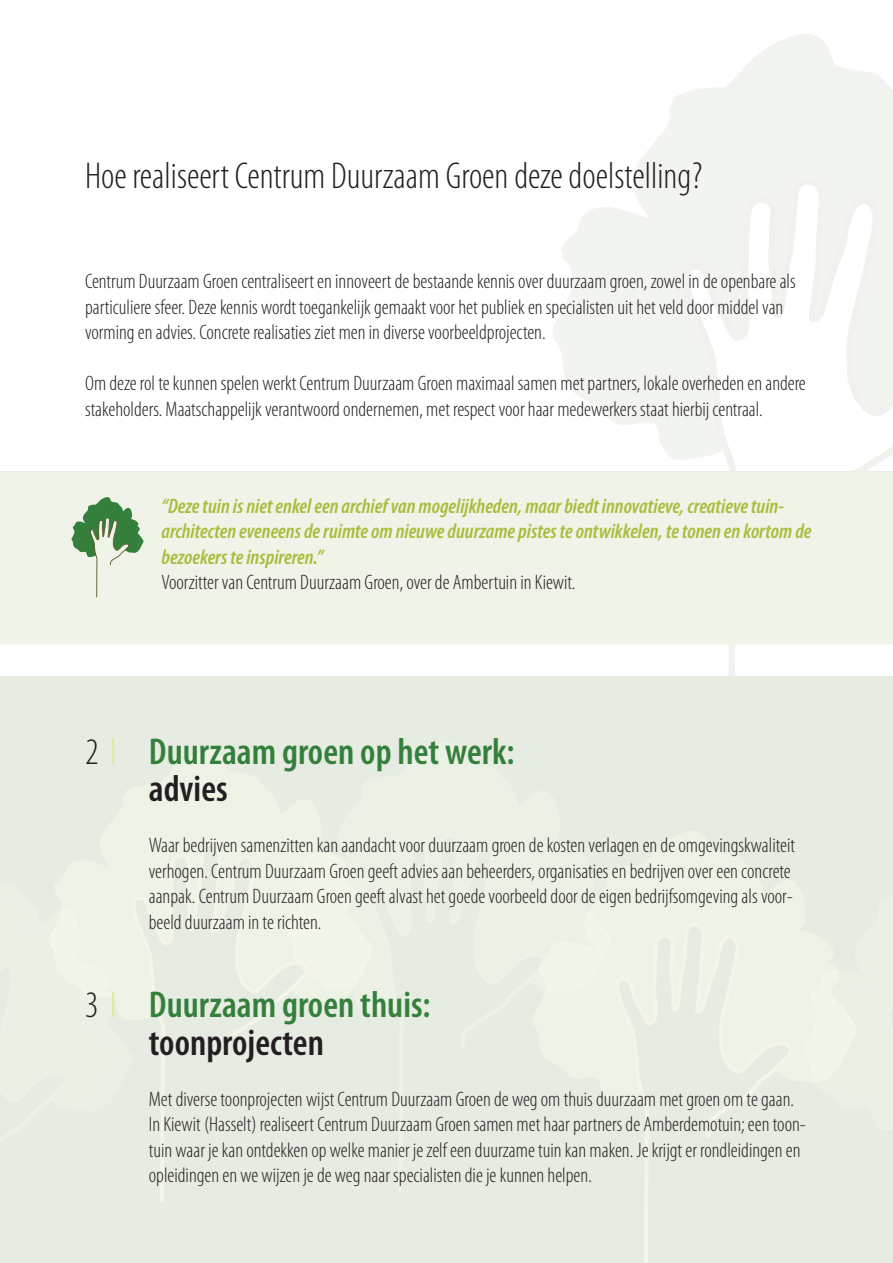
<style>
.page{position:relative;width:893px;height:1263px;background:#fff}
.page>*{position:absolute;margin:0;border:0;box-sizing:border-box;transform-origin:0 0}
.t1{font:600 condensed 37.5px/37.5px "Myriad Pro";color:#347f3c}
.t2{font:300 condensed 37.5px "Myriad Pro";color:#231f20}
.t3{font:300 condensed 21px/25.5px "Myriad Pro";color:#231f20}
.t4{font:italic 600 condensed 21px/25.5px "Myriad Pro";color:#abbb3b}
.s1{font-weight:300;color:#231f20}
.s2{font-weight:300;color:#e1e782}
.s3{color:#231f20}
</style>
<div class="page">
<div style="left:0;top:676px;width:893px;height:587px;background:#e6ece1"></div>
<svg style="left:683px;top:460px;width:210px;height:216px"></svg>
<svg style="left:852px;top:460px;width:41px;height:11px"></svg>
<svg style="left:553px;top:34px;width:340px;height:426px;fill:#f1f4ef"></svg>
<svg style="left:643px;top:1101px;width:98px;height:162px"></svg>
<svg style="left:616px;top:923px;width:176px;height:178px"></svg>
<svg style="left:539px;top:958px;width:8px;height:14px"></svg>
<svg style="left:160px;top:1021px;width:97px;height:181px"></svg>
<svg style="left:133px;top:842px;width:159px;height:179px"></svg>
<div style="left:287px;top:852px;width:85px;height:138px;background:#f1f6e8"></div>
<div style="left:0;top:471px;width:893px;height:173px;background:#f0f3e7"></div>
<svg style="left:71px;top:497px;width:73px;height:100px;background:#b2cbad"></svg>
<h1 class="t2" style="left:85px;top:153px;width:619px">Hoe realiseert Centrum Duurzaam Groen deze doelstelling?</h1>
<p class="t3" style="left:85px;top:268px;width:712px">Centrum Duurzaam Groen centraliseert en innoveert de bestaande kennis over duurzaam groen, zowel in de openbare als particuliere sfeer. Deze kennis wordt toegankelijk gemaakt voor het publiek en specialisten uit het veld door middel van vorming en advies. Concrete realisaties ziet men in diverse voorbeeldprojecten.</p>
<p class="t3" style="left:85px;top:370px;width:722px">Om deze rol te kunnen spelen werkt Centrum Duurzaam Groen maximaal samen met partners, lokale overheden en andere stakeholders. Maatschappelijk verantwoord ondernemen, met respect voor haar medewerkers staat hierbij centraal.</p>
<p class="t4" style="left:162px;top:493px;width:651px">“Deze tuin is niet enkel een archief van mogelijkheden, maar biedt innovatieve, creatieve tuin&shy;architecten eveneens de ruimte om nieuwe duurzame pistes te ontwikkelen, te tonen en kortom de bezoekers te inspireren.”</p>
<p class="t3" style="left:162px;top:569px;width:415px">Voorzitter van Centrum Duurzaam Groen, over de Ambertuin in Kiewit.</p>
<h1 class="t1" style="left:149px;top:732px;width:367px;text-indent:-64px"><span class="s1">2</span> <span class="s2">I</span> Duurzaam groen op het werk: <span class="s3">advies</span></h1>
<p class="t3" style="left:149px;top:832px;width:648px">Waar bedrijven samenzitten kan aandacht voor duurzaam groen de kosten verlagen en de omgevingskwaliteit verhogen. Centrum Duurzaam Groen geeft advies aan beheerders, organisaties en bedrijven over een concrete aanpak. Centrum Duurzaam Groen geeft alvast het goede voorbeeld door de eigen bedrijfsomgeving als voor&shy;beeld duurzaam in te richten.</p>
<h1 class="t1" style="left:149px;top:985px;width:283px;text-indent:-64px"><span class="s1">3</span> <span class="s2">I</span> Duurzaam groen thuis: <span class="s3">toonprojecten</span></h1>
<p class="t3" style="left:149px;top:1086px;width:659px">Met diverse toonprojecten wijst Centrum Duurzaam Groen de weg om thuis duurzaam met groen om te gaan.<br>In Kiewit (Hasselt) realiseert Centrum Duurzaam Groen samen met haar partners de Amberdemotuin; een toon&shy;tuin waar je kan ontdekken op welke manier je zelf een duurzame tuin kan maken. Je krijgt er rondleidingen en opleidingen en we wijzen je de weg naar specialisten die je kunnen helpen.</p>
</div>
